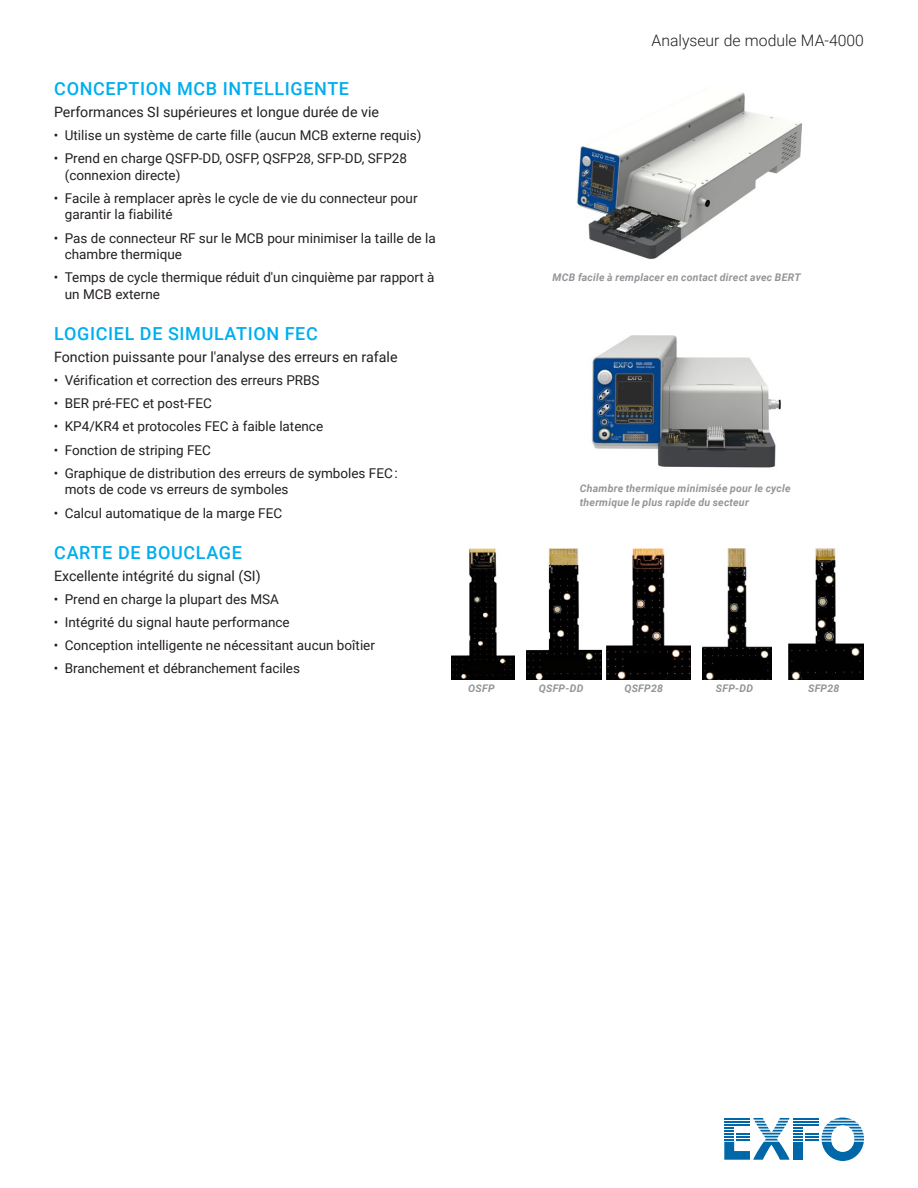
<style>
.page{position:relative;width:918px;height:1188px;background:#fff}
.page>*{position:absolute;margin:0;border:0;box-sizing:border-box;transform-origin:0 0}
.t1{font:500 18px "Roboto";letter-spacing:.035em;color:#00aeef}
.t2{font:300 15.75px "Roboto";color:#231f20}
.t3{font:14.25px "Roboto";color:#231f20}
.t4{font:13.5px/16.5px "Roboto";color:#231f20}
.t5{font:italic 700 10.5px/13.5px "Roboto";letter-spacing:.02em;color:#939598}
</style>
<div class="page">
<svg style="left:724px;top:1118px;width:140px;height:43px"></svg>
<hr style="left:724px;top:1124px;width:26px;height:2px;background:#0068a9">
<img style="left:576px;top:92px;width:226px;height:168px">
<img style="left:591px;top:335px;width:190px;height:133px">
<img style="left:452px;top:549px;width:62px;height:130px">
<img style="left:527px;top:549px;width:75px;height:130px">
<img style="left:607px;top:549px;width:84px;height:130px">
<img style="left:703px;top:549px;width:68px;height:130px">
<img style="left:788px;top:549px;width:76px;height:130px">
<h1 class="t1" style="left:54px;top:76px;width:296px">CONCEPTION MCB INTELLIGENTE</h1>
<p class="t3" style="left:54px;top:102px;width:327px">Performances SI supérieures et longue durée de vie</p>
<p class="t4" style="left:54px;top:126px;width:369px">• Utilise un système de carte fille (aucun MCB externe requis)</p>
<p class="t4" style="left:65px;top:150px;width:344px;text-indent:-11px">• Prend en charge QSFP-DD, OSFP, QSFP28, SFP-DD, SFP28 (connexion directe)</p>
<p class="t4" style="left:65px;top:189px;width:354px;text-indent:-11px">• Facile à remplacer après le cycle de vie du connecteur pour garantir la fiabilité</p>
<p class="t4" style="left:65px;top:229px;width:372px;text-indent:-11px">• Pas de connecteur RF sur le MCB pour minimiser la taille de la chambre thermique</p>
<p class="t4" style="left:65px;top:269px;width:371px;text-indent:-11px">• Temps de cycle thermique réduit d'un cinquième par rapport à un MCB externe</p>
<h1 class="t1" style="left:54px;top:321px;width:265px">LOGICIEL DE SIMULATION FEC</h1>
<p class="t3" style="left:54px;top:347px;width:345px">Fonction puissante pour l'analyse des erreurs en rafale</p>
<p class="t4" style="left:54px;top:371px;width:267px">• Vérification et correction des erreurs PRBS</p>
<p class="t4" style="left:54px;top:395px;width:159px">• BER pré-FEC et post-FEC</p>
<p class="t4" style="left:54px;top:418px;width:271px">• KP4/KR4 et protocoles FEC à faible latence</p>
<p class="t4" style="left:54px;top:441px;width:159px">• Fonction de striping FEC</p>
<p class="t4" style="left:65px;top:464px;width:335px;text-indent:-11px">• Graphique de distribution des erreurs de symboles FEC : mots de code vs erreurs de symboles</p>
<p class="t4" style="left:54px;top:504px;width:230px">• Calcul automatique de la marge FEC</p>
<h1 class="t1" style="left:54px;top:540px;width:189px">CARTE DE BOUCLAGE</h1>
<p class="t3" style="left:54px;top:565px;width:208px">Excellente intégrité du signal (SI)</p>
<p class="t4" style="left:54px;top:590px;width:227px">• Prend en charge la plupart des MSA</p>
<p class="t4" style="left:54px;top:613px;width:237px">• Intégrité du signal haute performance</p>
<p class="t4" style="left:54px;top:637px;width:323px">• Conception intelligente ne nécessitant aucun boîtier</p>
<p class="t4" style="left:54px;top:660px;width:248px">• Branchement et débranchement faciles</p>
<p class="t2" style="left:652px;top:30px;width:214px">Analyseur de module MA-4000</p>
<p class="t5" style="left:553px;top:270px;width:250px">MCB facile à remplacer en contact direct avec BERT</p>
<p class="t5" style="left:580px;top:482px;width:212px">Chambre thermique minimisée pour le cycle thermique le plus rapide du secteur</p>
<p class="t5" style="left:468px;top:681px;width:28px">OSFP</p>
<p class="t5" style="left:539px;top:681px;width:46px">QSFP-DD</p>
<p class="t5" style="left:624px;top:681px;width:40px">QSFP28</p>
<p class="t5" style="left:716px;top:681px;width:39px">SFP-DD</p>
<p class="t5" style="left:808px;top:681px;width:33px">SFP28</p>
</div>
